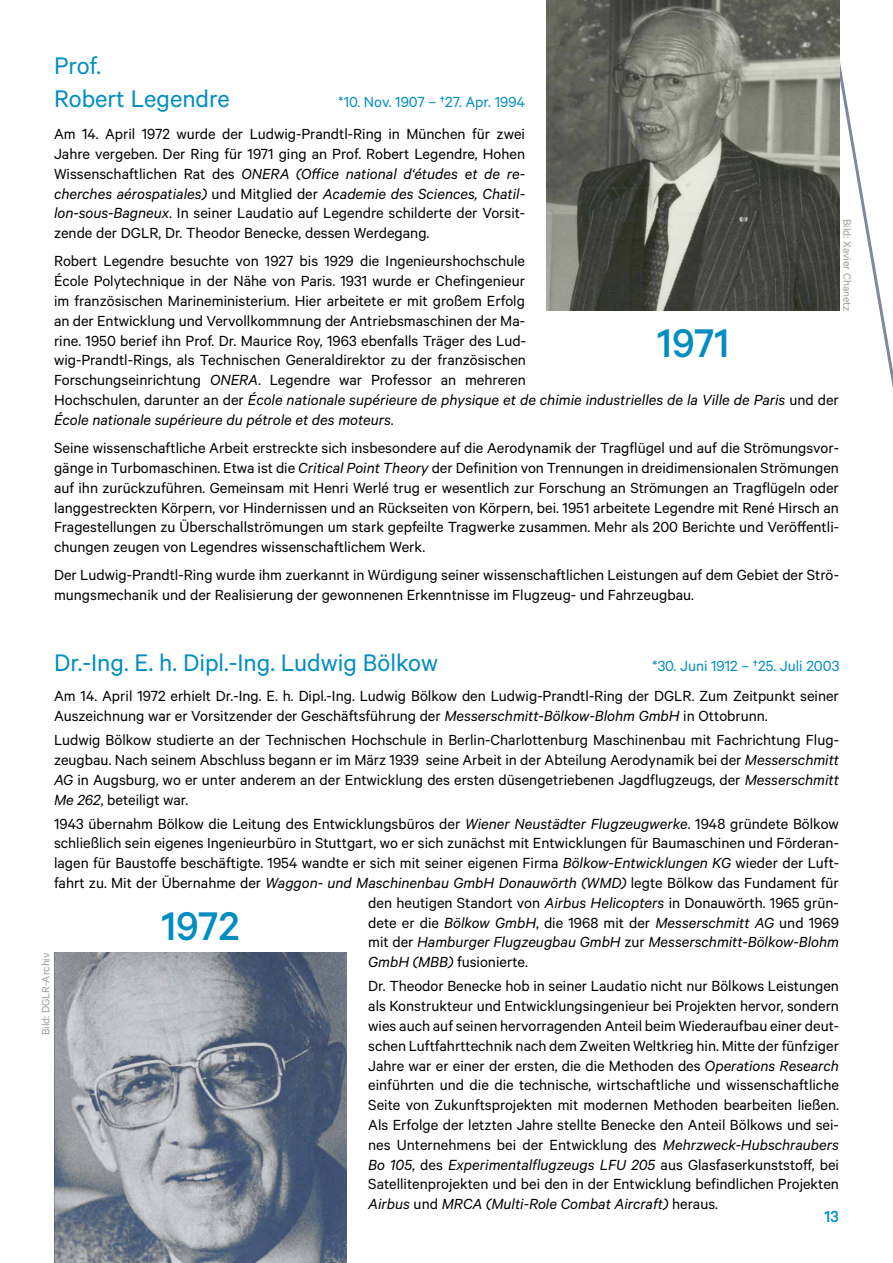
<style>
.page{position:relative;width:893px;height:1263px;background:#fff}
.page>*{position:absolute;margin:0;border:0;box-sizing:border-box;transform-origin:0 0}
.t1{font:500 45px "Calibre";color:#008ec1}
.t2{font:27px/32.4px "Calibre";color:#008ec1}
.t3{font:500 18px "Calibre";color:#008ec1}
.t4{font:16.5px/19.8px "Calibre";color:#000;text-align:justify}
.t5{font:italic 16.5px "Calibre";color:#000}
.t6{font:16.5px "Calibre";color:#008ec1}
.t7{font:12px "Calibre";color:#9d9d9c}
.s1{font-style:italic}
.s2{font-style:normal}
</style>
<div class="page">
<svg style="left:823px;top:0;width:70px;height:388px"></svg>
<img style="left:546px;top:0;width:293px;height:310px">
<img style="left:54px;top:952px;width:293px;height:311px">
<h2 class="t2" style="left:54px;top:49px;width:177px">Prof.<br>Robert Legendre</h2>
<p class="t6" style="left:338px;top:92px;width:189px">*10. Nov. 1907 – †27. Apr. 1994</p>
<p class="t4" style="left:54px;top:123px;width:473px">Am 14. April 1972 wurde der Ludwig-Prandtl-Ring in München für zwei Jahre vergeben. Der Ring für 1971 ging an Prof. Robert Legendre, Hohen Wissenschaftlichen Rat des <span class="s1">ONERA (Office national d‘études et de re&shy;cherches aérospatiales)</span> und Mitglied der <span class="s1">Academie des Sciences, Chatil&shy;lon-sous-Bagneux</span>. In seiner Laudatio auf Legendre schilderte der Vorsit&shy;zende der DGLR, Dr. Theodor Benecke, dessen Werdegang.</p>
<p class="t4" style="left:54px;top:251px;width:786px;text-align:left">Robert Legendre besuchte von 1927 bis 1929 die Ingenieurshochschule<br>École Polytechnique in der Nähe von Paris. 1931 wurde er Chefingenieur<br>im französischen Marineministerium. Hier arbeitete er mit großem Erfolg<br>an der Entwicklung und Vervollkommnung der Antriebsmaschinen der Ma-<br>rine. 1950 berief ihn Prof. Dr. Maurice Roy, 1963 ebenfalls Träger des Lud-<br>wig-Prandtl-Rings, als Technischen Generaldirektor zu der französischen<br>Forschungseinrichtung <span class="s1">ONERA</span>. Legendre war Professor an mehreren<br>Hochschulen, darunter an der <span class="s1">École nationale supérieure de physique et de chimie industrielles de la Ville de Paris</span> und der <span class="s1">École nationale supérieure du pétrole et des moteurs</span>.</p>
<p class="t4" style="left:54px;top:437px;width:787px">Seine wissenschaftliche Arbeit erstreckte sich insbesondere auf die Aerodynamik der Tragflügel und auf die Strömungsvor&shy;gänge in Turbomaschinen. Etwa ist die <span class="s1">Critical Point Theory</span> der Definition von Trennungen in dreidimensionalen Strömungen auf ihn zurückzuführen. Gemeinsam mit Henri Werlé trug er wesentlich zur Forschung an Strömungen an Tragflügeln oder langgestreckten Körpern, vor Hindernissen und an Rückseiten von Körpern, bei. 1951 arbeitete Legendre mit René Hirsch an Fragestellungen zu Überschallströmungen um stark gepfeilte Tragwerke zusammen. Mehr als 200 Berichte und Veröffentli&shy;chungen zeugen von Legendres wissenschaftlichem Werk.</p>
<p class="t4" style="left:54px;top:565px;width:786px">Der Ludwig-Prandtl-Ring wurde ihm zuerkannt in Würdigung seiner wissenschaftlichen Leistungen auf dem Gebiet der Strö&shy;mungsmechanik und der Realisierung der gewonnenen Erkenntnisse im Flugzeug- und Fahrzeugbau.</p>
<p class="t7" style="left:854px;top:219px;width:94px;rotate:90deg">Bild: Xavier Chanetz</p>
<h1 class="t1" style="left:657px;top:317px;width:73px">1971</h1>
<h2 class="t2" style="left:54px;top:645px;width:386px">Dr.-Ing. E. h. Dipl.-Ing. Ludwig Bölkow</h2>
<p class="t4" style="left:54px;top:686px;width:786px">Am 14. April 1972 erhielt Dr.-Ing. E. h. Dipl.-Ing. Ludwig Bölkow den Ludwig-Prandtl-Ring der DGLR. Zum Zeitpunkt seiner<br>Auszeichnung war er Vorsitzender der Geschäftsführung der <span class="s1">Messerschmitt-Bölkow-Blohm GmbH</span> in Ottobrunn.</p>
<p class="t4" style="left:54px;top:729px;width:787px">Ludwig Bölkow studierte an der Technischen Hochschule in Berlin-Charlottenburg Maschinenbau mit Fachrichtung Flug&shy;zeugbau. Nach seinem Abschluss begann er im März 1939 seine Arbeit in der Abteilung Aerodynamik bei der <span class="s1">Messerschmitt AG</span> in Augsburg, wo er unter anderem an der Entwicklung des ersten düsengetriebenen Jagdflugzeugs, der <span class="s1">Messerschmitt Me 262</span>, beteiligt war.</p>
<p class="t4" style="left:54px;top:813px;width:786px">1943 übernahm Bölkow die Leitung des Entwicklungsbüros der <span class="s1">Wiener Neustädter Flugzeugwerke</span>. 1948 gründete Bölkow</p>
<p class="t4" style="left:54px;top:833px;width:786px">schließlich sein eigenes Ingenieurbüro in Stuttgart, wo er sich zunächst mit Entwicklungen für Baumaschinen und Förderan-</p>
<p class="t4" style="left:54px;top:852px;width:786px">lagen für Baustoffe beschäftigte. 1954 wandte er sich mit seiner eigenen Firma <span class="s1">Bölkow-Entwicklungen KG</span> wieder der Luft-</p>
<p class="t4" style="left:54px;top:872px;width:786px">fahrt zu. Mit der Übernahme der <span class="s1">Waggon- und Maschinenbau GmbH Donauwörth (WMD)</span> legte Bölkow das Fundament für</p>
<p class="t4" style="left:368px;top:892px;width:472px">den heutigen Standort von <span class="s1">Airbus Helicopters</span> in Donauwörth. 1965 grün-</p>
<p class="t4" style="left:368px;top:912px;width:472px">dete er die <span class="s1">Bölkow GmbH</span>, die 1968 mit der <span class="s1">Messerschmitt AG</span> und 1969</p>
<p class="t5" style="left:368px;top:933px;width:472px"><span class="s2">mit der</span> Hamburger Flugzeugbau GmbH <span class="s2">zur</span> Messerschmitt-Bölkow-Blohm</p>
<p class="t4" style="left:368px;top:951px;width:161px"><span class="s1">GmbH (MBB)</span> fusionierte.</p>
<p class="t4" style="left:368px;top:976px;width:472px">Dr. Theodor Benecke hob in seiner Laudatio nicht nur Bölkows Leistungen als Konstrukteur und Entwicklungsingenieur bei Projekten hervor, sondern wies auch auf seinen hervorragenden Anteil beim Wiederaufbau einer deut&shy;schen Luftfahrttechnik nach dem Zweiten Weltkrieg hin. Mitte der fünfziger Jahre war er einer der ersten, die die Methoden des <span class="s1">Operations Research </span>einführten und die die technische, wirtschaftliche und wissenschaftliche Seite von Zukunftsprojekten mit modernen Methoden bearbeiten ließen.<br>Als Erfolge der letzten Jahre stellte Benecke den Anteil Bölkows und sei&shy;nes Unternehmens bei der Entwicklung des <span class="s1">Mehrzweck-Hubschraubers Bo 105</span>, des <span class="s1">Experimentalflugzeugs LFU 205</span> aus Glasfaserkunststoff, bei Satellitenprojekten und bei den in der Entwicklung befindlichen Projekten <span class="s1">Airbus</span> und <span class="s1">MRCA (Multi-Role Combat Aircraft)</span> heraus.</p>
<p class="t6" style="left:652px;top:656px;width:189px">*30. Juni 1912 – †25. Juli 2003</p>
<h1 class="t1" style="left:161px;top:899px;width:80px">1972</h1>
<p class="t7" style="left:39px;top:1035px;width:84px;rotate:-90deg">Bild: DGLR-Archiv</p>
<p class="t3" style="left:825px;top:1206px;width:16px">13</p>
</div>
